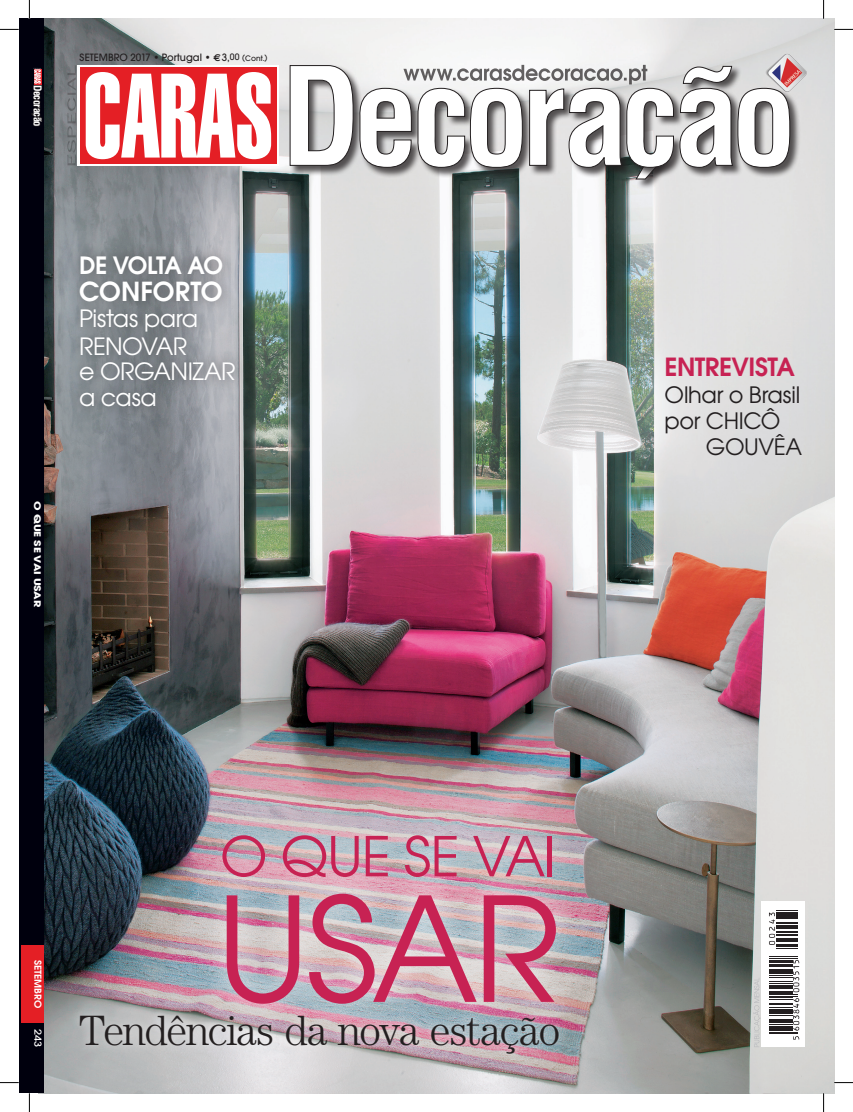
<style>
.page{position:relative;width:853px;height:1112px;background:#fff}
.page>*{position:absolute;margin:0;border:0;box-sizing:border-box;transform-origin:0 0}
.t1{font:144px "Avant Garde";color:#c72253}
.t2{font:54.62px "Avant Garde";letter-spacing:-.02em;color:#c72253}
.t3{font:300 42.5px "Century";letter-spacing:-.035em;color:#231f20}
.t4{font:600 26.12px "Avant Garde";color:#fff}
.t5{font:600 25px "Avant Garde";color:#c72253}
.t6{font:23.75px/27.2px "Avant Garde";letter-spacing:-.015em;color:#fff}
.t7{font:600 23.75px "Avant Garde";letter-spacing:-.06em;color:#fff}
.t8{font:22.5px "Avant Garde";letter-spacing:-.01em;color:#231f20}
.t9{font:700 condensed 10.5px "Helvetica";letter-spacing:-.055em;color:#fff}
.t10{font:500 10px "Avant Garde";color:#231f20}
.t11{font:500 9.62px "Avant Garde";color:#fff;scale:1.16 1}
.t12{font:600 9.5px "Avant Garde";letter-spacing:-.015em;color:#fff;scale:1.05 1}
.t13{font:700 9px "Avant Garde";letter-spacing:-.02em;color:#fff;scale:1.24 1}
.s1{font-family:"Euro Sans";font-weight:700}
.s2{font-size:8.75px}
.s3{font-size:7.5px}
</style>
<div class="page">
<img style="left:44px;top:19px;width:790px;height:1073px">
<div style="left:19px;top:19px;width:25px;height:1073px;background:#00000d"></div>
<svg style="left:32px;top:68px;width:10px;height:58px"></svg>
<div style="left:21px;top:944px;width:23px;height:78px;background:#e41f25"></div>
<img style="left:764px;top:52px;width:48px;height:46px">
<div style="left:760px;top:901px;width:44px;height:145px;background:#fff"></div>
<svg style="left:769px;top:956px;width:30px;height:83px"></svg>
<svg style="left:769px;top:910px;width:28px;height:37px"></svg>
<div style="left:635px;top:156px;width:39px;height:33px;background:#231f20;opacity:.75"></div>
<svg style="left:635px;top:178px;width:31px;height:2px"></svg>
<div style="left:289px;top:64px;width:511px;height:114px;background:#231f20;opacity:.75"></div>
<svg style="left:289px;top:65px;width:501px;height:103px"></svg>
<svg style="left:67px;top:65px;width:9px;height:100px"></svg>
<div style="left:78px;top:65px;width:201px;height:100px;background:linear-gradient(to right,#e41f25,#e41f25)"></div>
<div style="left:80px;top:67px;width:197px;height:96px;background:#e41f25"></div>
<svg style="left:86px;top:72px;width:185px;height:87px"></svg>
<div style="left:70px;top:1005px;width:498px;height:57px;background:#fff;opacity:.75"></div>
<div style="left:194px;top:807px;width:384px;height:219px;background:#fff;opacity:.9"></div>
<div style="left:66px;top:242px;width:180px;height:175px;background:#231f20;opacity:.6"></div>
<svg style="left:753px;top:977px;width:7px;height:69px"></svg>
<svg style="left:0;top:29px;width:19px;height:1px"></svg>
<svg style="left:834px;top:29px;width:18px;height:1px"></svg>
<svg style="left:0;top:1082px;width:19px;height:1px"></svg>
<svg style="left:834px;top:1081px;width:18px;height:2px"></svg>
<svg style="left:29px;top:0;width:1px;height:19px"></svg>
<svg style="left:29px;top:1092px;width:1px;height:19px"></svg>
<svg style="left:822px;top:0;width:2px;height:19px"></svg>
<svg style="left:822px;top:1092px;width:2px;height:19px"></svg>
<p class="t9" style="left:44px;top:85px;width:43px;rotate:90deg">Decoracão</p>
<p class="t10" style="left:80px;top:51px;width:189px">setembro 2017 • Portugal • <span class="s1">€</span>3,<span class="s2">00</span> <span class="s3">(Cont.)</span></p>
<p class="t13" style="left:43px;top:501px;width:86px;rotate:90deg">O que se vai usar</p>
<h3 class="t7" style="left:79px;top:249px;width:144px">DE VOLTA AO</h3>
<h3 class="t4" style="left:79px;top:274px;width:92px">CONFORTO</h3>
<h3 class="t6" style="left:79px;top:304px;width:120px">Pistas para renovar</h3>
<h3 class="t6" style="left:79px;top:357px;width:142px;line-height:26.1px">e organizar a casa</h3>
<h3 class="t5" style="left:664px;top:350px;width:132px">ENTREVISTA</h3>
<h3 class="t8" style="left:664px;top:380px;width:137px">Olhar o Brasil</h3>
<h3 class="t8" style="left:664px;top:406px;width:117px">por Chicô</h3>
<h3 class="t8" style="left:706px;top:432px;width:18px">Gouv</h3>
<h3 class="t8" style="left:773px;top:432px;width:29px">êa</h3>
<p class="t12" style="left:44px;top:960px;width:47px;rotate:90deg">setembro</p>
<p class="t11" style="left:44px;top:1028px;width:17px;rotate:90deg">243</p>
<h2 class="t2" style="left:220px;top:822px;width:337px">O QUE SE VAI</h2>
<h1 class="t1" style="left:216px;top:859px;width:346px">USAR</h1>
<h3 class="t3" style="left:79px;top:1006px;width:483px">Tendências da nova estação</h3>
</div>
